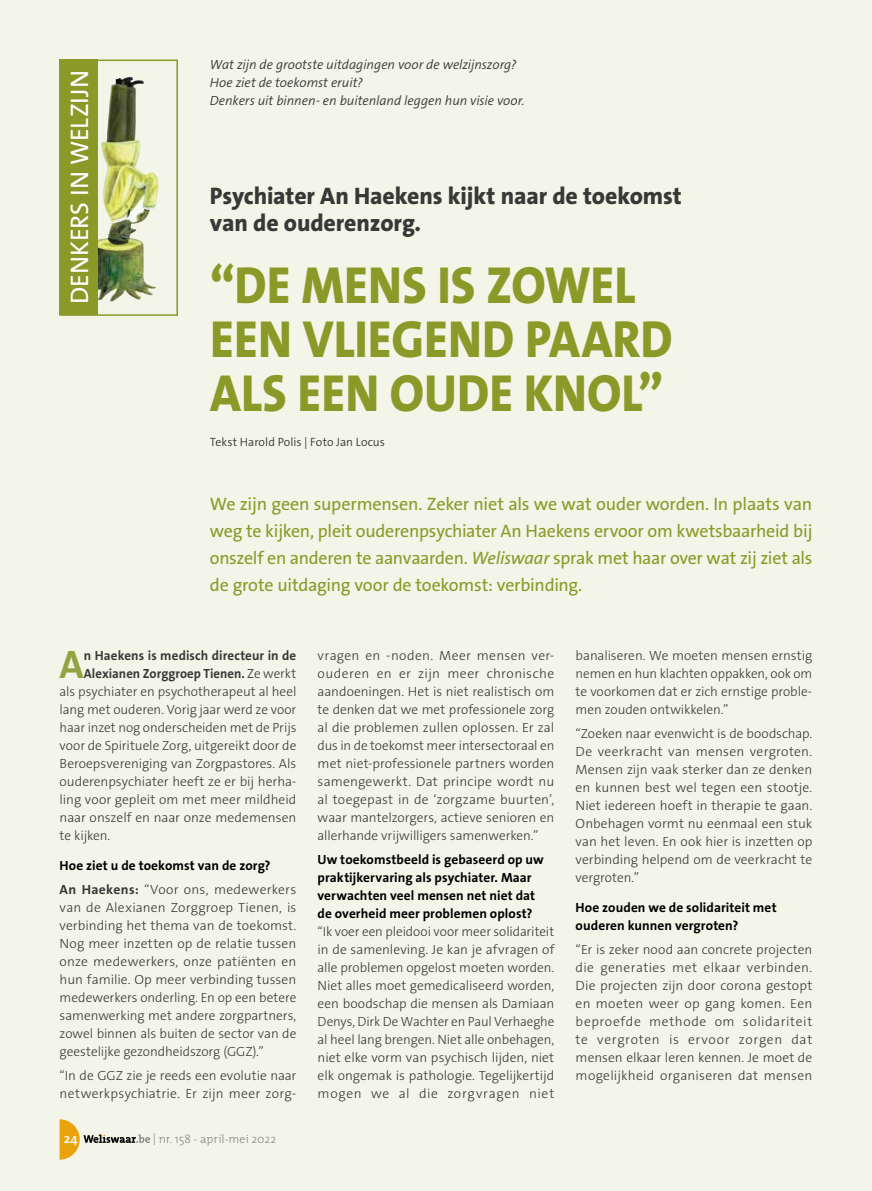
<style>
.page{position:relative;width:872px;height:1191px;background:#f2f5e7}
.page>*{position:absolute;margin:0;border:0;box-sizing:border-box;transform-origin:0 0}
.t1{font:800 52.5px/54px "The Sans B W8";color:#8b9929;scale:.93 1}
.t2{font:700 40.05px "The Sans B W7";color:#95a240}
.t3{font:25.5px "The Sans B W5 Plain";color:#fff}
.t4{font:800 24px/27px "The Sans B W8";letter-spacing:-.005em;color:#383937}
.t5{font:18px/27px "The Sans B W5 Plain";letter-spacing:-.015em;color:#8b9929;text-align:justify}
.t6{font:600 13.5px "The Mix";color:#fff}
.t7{font:300 13.35px/18px "The Sans B W3";color:#383937;text-align:justify}
.t8{font:700 13.35px/18px "The Sans B W7";letter-spacing:.005em;color:#000}
.t9{font:italic 300 13.35px/18px "The Sans B W4";letter-spacing:-.005em;color:#383937}
.t10{font:700 13.35px/18px "The Sans B W7";letter-spacing:.005em;color:#383937}
.t11{font:300 12px "The Sans B W4";color:#383937}
.t12{font:300 12px "The Mix";letter-spacing:-.005em;color:#878988}
.s1{font-style:italic}
.s2{font-family:"The Sans B W4";font-weight:300}
.s3{font-family:"The Sans B W3";font-weight:300}
.s4{font-family:"The Sans B W7";font-weight:700}
</style>
<div class="page">
<img style="left:98px;top:77px;width:61px;height:224px">
<div style="left:60px;top:60px;width:118px;height:256px;border:2px solid #8b9929"></div>
<div style="left:60px;top:60px;width:38px;height:255px;background:#8b9929"></div>
<svg style="left:60px;top:1119px;width:90px;height:40px"></svg>
<h3 class="t3" style="left:63px;top:304px;width:235px;rotate:-90deg">DENKERS IN WELZIJN</h3>
<p class="t9" style="left:210px;top:56px;width:316px">Wat zijn de grootste uitdagingen voor de welzijnszorg?<br>Hoe ziet de toekomst eruit?<br>Denkers uit binnen- en buitenland leggen hun visie voor.</p>
<h3 class="t4" style="left:210px;top:183px;width:473px">Psychiater An Haekens kijkt naar de toekomst van de ouderenzorg.</h3>
<h1 class="t1" style="left:210px;top:259px;width:499px">“DE MENS IS ZOWEL<br>EEN VLIEGEND PAARD<br>ALS EEN OUDE KNOL”</h1>
<p class="t11" style="left:210px;top:434px;width:177px">Tekst Harold Polis | Foto Jan Locus</p>
<p class="t5" style="left:210px;top:491px;width:604px">We zijn geen supermensen. Zeker niet als we wat ouder worden. In plaats van weg te kijken, pleit ouderenpsychiater An Haekens ervoor om kwetsbaarheid bij onszelf en anderen te aanvaarden. <span class="s1">Weliswaar</span> sprak met haar over wat zij ziet als de grote uitdaging voor de toekomst: verbinding.</p>
<h2 class="t2" style="left:60px;top:638px;width:26px">A</h2>
<p class="t10" style="left:84px;top:646px;width:214px">n Haekens is medisch directeur in de<br>Alexianen Zorggroep Tienen. <span class="s2">Z</span><span class="s3">e werkt</span></p>
<p class="t7" style="left:60px;top:682px;width:238px">als psychiater en psychotherapeut al heel lang met ouderen. Vorig jaar werd ze voor haar inzet nog onderscheiden met de Prijs voor de Spirituele Zorg, uitgereikt door de Beroepsvereniging van Zorgpastores. Als ouderenpsychiater heeft ze er bij herha&shy;ling voor gepleit om met meer mildheid naar onszelf en naar onze medemensen te kijken.</p>
<p class="t8" style="left:60px;top:856px;width:212px">Hoe ziet u de toekomst van de zorg?</p>
<p class="t7" style="left:60px;top:880px;width:238px"><span class="s4">An Haekens:</span> “Voor ons, medewerkers van de Alexianen Zorggroep Tienen, is verbinding het thema van de toekomst.<br>Nog meer inzetten op de relatie tussen onze medewerkers, onze patiënten en hun familie. Op meer verbinding tussen medewerkers onderling. En op een betere samenwerking met andere zorgpartners, zowel binnen als buiten de sector van de geestelijke gezondheidszorg (GGZ).”</p>
<p class="t7" style="left:60px;top:1066px;width:238px">“In de GGZ zie je reeds een evolutie naar netwerkpsychiatrie. Er zijn meer zorg-</p>
<p class="t6" style="left:64px;top:1127px;width:16px">24</p>
<p class="t12" style="left:153px;top:1129px;width:125px">| nr. 158 - april-mei 2022</p>
<p class="t7" style="left:317px;top:646px;width:238px">vragen en -noden. Meer mensen ver&shy;ouderen en er zijn meer chronische aandoeningen. Het is niet realistisch om te denken dat we met professionele zorg al die problemen zullen oplossen. Er zal dus in de toekomst meer intersectoraal en met niet-professionele partners worden samengewerkt. Dat principe wordt nu al toegepast in de ‘zorgzame buurten’, waar mantelzorgers, actieve senioren en allerhande vrijwilligers samenwerken.”</p>
<p class="t8" style="left:317px;top:850px;width:228px">Uw toekomstbeeld is gebaseerd op uw praktijkervaring als psychiater. Maar verwachten veel mensen net niet dat de overheid meer problemen oplost?</p>
<p class="t7" style="left:317px;top:922px;width:238px">“Ik voer een pleidooi voor meer solidariteit in de samenleving. Je kan je afvragen of alle problemen opgelost moeten worden.<br>Niet alles moet gemedicaliseerd worden, een boodschap die mensen als Damiaan Denys, Dirk De Wachter en Paul Verhaeghe al heel lang brengen. Niet alle onbehagen, niet elke vorm van psychisch lijden, niet elk ongemak is pathologie. Tegelijkertijd mogen we al die zorgvragen niet</p>
<p class="t7" style="left:575px;top:646px;width:238px">banaliseren. We moeten mensen ernstig nemen en hun klachten oppakken, ook om te voorkomen dat er zich ernstige proble&shy;men zouden ontwikkelen.”</p>
<p class="t7" style="left:575px;top:724px;width:238px">“Zoeken naar evenwicht is de boodschap.<br>De veerkracht van mensen vergroten.<br>Mensen zijn vaak sterker dan ze denken en kunnen best wel tegen een stootje.<br>Niet iedereen hoeft in therapie te gaan.<br>Onbehagen vormt nu eenmaal een stuk van het leven. En ook hier is inzetten op verbinding helpend om de veerkracht te vergroten.”</p>
<p class="t8" style="left:575px;top:898px;width:202px">Hoe zouden we de solidariteit met ouderen kunnen vergroten?</p>
<p class="t7" style="left:575px;top:941px;width:238px">“Er is zeker nood aan concrete projecten die generaties met elkaar verbinden.<br>Die projecten zijn door corona gestopt en moeten weer op gang komen. Een beproefde methode om solidariteit te vergroten is ervoor zorgen dat mensen elkaar leren kennen. Je moet de mogelijkheid organiseren dat mensen</p>
</div>
